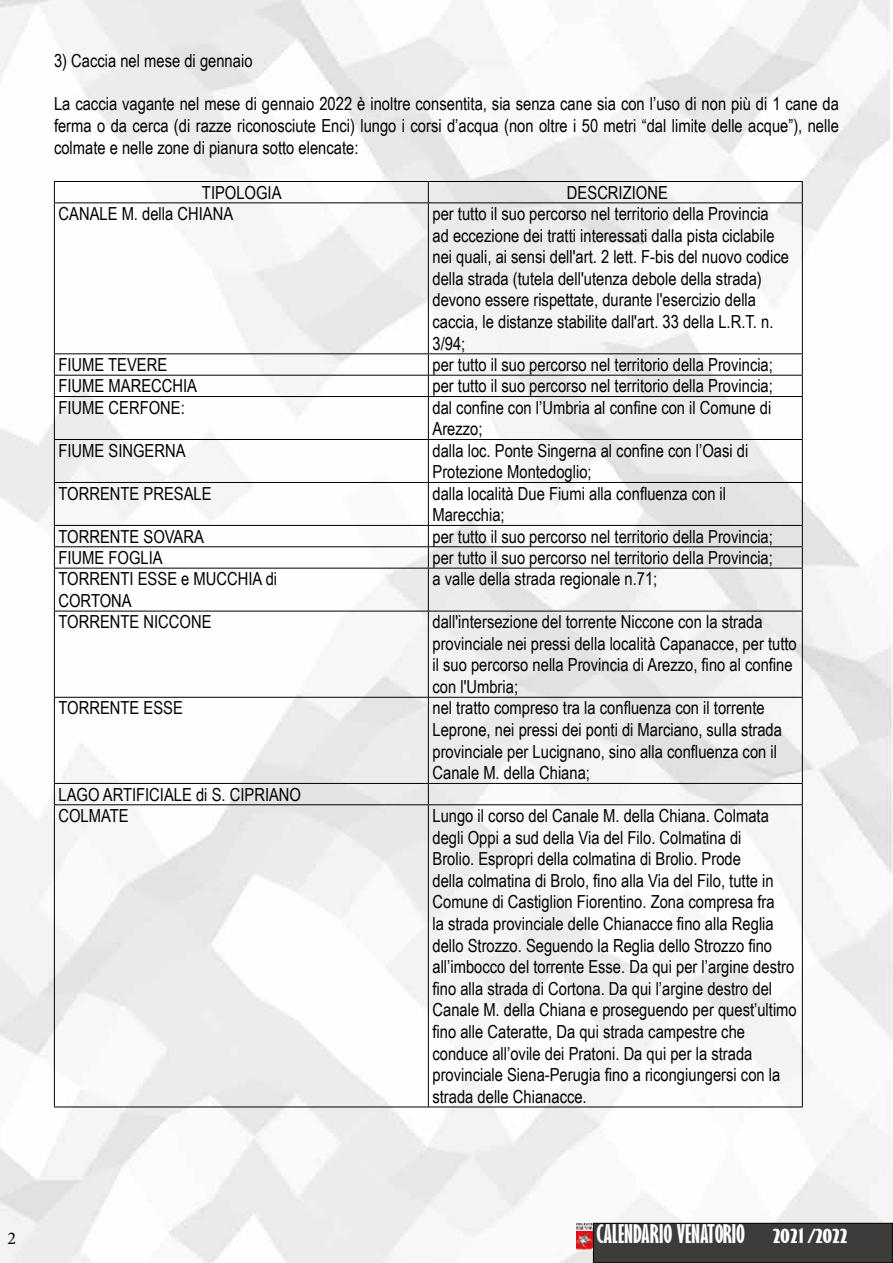
<style>
.page{position:relative;width:893px;height:1263px;background:#fff}
.page>*{position:absolute;margin:0;border:0;box-sizing:border-box;transform-origin:0 0}
.t1{font:700 extra-condensed 23.7px "Gill Sans";color:#fff;scale:1.17 1}
.t2{font:700 extra-condensed 19.2px "Gill Sans";color:#fff;scale:1.49 1}
.t3{font:18px/21.6px "Arial Narrow";color:#000}
.t4{font:700 extra-condensed 18px "Gill Sans";color:#fff;scale:1.7 1}
.t5{font:18px "Minion Pro";color:#000}
.s1{font-size:18px}
</style>
<div class="page">
<img style="left:0;top:0;width:893px;height:1263px">
<div style="left:593px;top:1223px;width:299px;height:40px;background:#3c3c3b"></div>
<div style="left:593px;top:1223px;width:299px;height:40px;border:1px solid #000"></div>
<img style="left:576px;top:1223px;width:16px;height:27px">
<hr style="left:54px;top:181px;width:374px;height:1px;background:#000">
<hr style="left:428px;top:181px;width:375px;height:1px;background:#000">
<svg style="left:802px;top:182px;width:1px;height:20px"></svg>
<hr style="left:802px;top:203px;width:1px;height:150px;background:#000">
<svg style="left:802px;top:354px;width:1px;height:42px"></svg>
<hr style="left:802px;top:397px;width:1px;height:42px;background:#000">
<hr style="left:802px;top:440px;width:1px;height:42px;background:#000">
<hr style="left:802px;top:483px;width:1px;height:42px;background:#000">
<svg style="left:802px;top:526px;width:1px;height:42px"></svg>
<hr style="left:802px;top:568px;width:1px;height:43px;background:#000">
<hr style="left:802px;top:611px;width:1px;height:86px;background:#000">
<hr style="left:802px;top:698px;width:1px;height:85px;background:#000">
<svg style="left:802px;top:784px;width:1px;height:20px"></svg>
<hr style="left:802px;top:805px;width:1px;height:301px;background:#000">
<hr style="left:54px;top:202px;width:374px;height:1px;background:#000">
<hr style="left:428px;top:202px;width:375px;height:1px;background:#000">
<hr style="left:54px;top:353px;width:374px;height:1px;background:#000">
<hr style="left:428px;top:353px;width:375px;height:1px;background:#000">
<hr style="left:54px;top:375px;width:374px;height:1px;background:#000">
<hr style="left:428px;top:375px;width:375px;height:1px;background:#000">
<hr style="left:54px;top:396px;width:374px;height:1px;background:#000">
<hr style="left:428px;top:396px;width:375px;height:1px;background:#000">
<hr style="left:54px;top:439px;width:374px;height:1px;background:#000">
<hr style="left:428px;top:439px;width:375px;height:1px;background:#000">
<hr style="left:54px;top:482px;width:374px;height:1px;background:#000">
<hr style="left:428px;top:482px;width:375px;height:1px;background:#000">
<hr style="left:54px;top:525px;width:374px;height:1px;background:#000">
<hr style="left:428px;top:525px;width:375px;height:1px;background:#000">
<hr style="left:54px;top:546px;width:374px;height:1px;background:#000">
<hr style="left:428px;top:546px;width:375px;height:1px;background:#000">
<hr style="left:54px;top:568px;width:374px;height:1px;background:#000">
<hr style="left:428px;top:568px;width:375px;height:1px;background:#000">
<hr style="left:54px;top:611px;width:374px;height:1px;background:#000">
<hr style="left:428px;top:611px;width:375px;height:1px;background:#000">
<hr style="left:54px;top:697px;width:374px;height:1px;background:#000">
<hr style="left:428px;top:697px;width:375px;height:1px;background:#000">
<hr style="left:54px;top:783px;width:374px;height:1px;background:#000">
<hr style="left:428px;top:783px;width:375px;height:1px;background:#000">
<hr style="left:54px;top:804px;width:374px;height:1px;background:#000">
<hr style="left:428px;top:804px;width:375px;height:1px;background:#000">
<hr style="left:54px;top:1106px;width:374px;height:1px;background:#000">
<hr style="left:428px;top:1106px;width:375px;height:1px;background:#000">
<svg style="left:54px;top:182px;width:1px;height:20px"></svg>
<svg style="left:428px;top:182px;width:1px;height:20px"></svg>
<hr style="left:54px;top:203px;width:1px;height:150px;background:#000">
<hr style="left:428px;top:203px;width:1px;height:150px;background:#000">
<svg style="left:54px;top:354px;width:1px;height:42px"></svg>
<svg style="left:428px;top:354px;width:1px;height:42px"></svg>
<hr style="left:54px;top:397px;width:1px;height:42px;background:#000">
<hr style="left:428px;top:397px;width:1px;height:42px;background:#000">
<hr style="left:54px;top:440px;width:1px;height:42px;background:#000">
<hr style="left:428px;top:440px;width:1px;height:42px;background:#000">
<hr style="left:54px;top:483px;width:1px;height:42px;background:#000">
<hr style="left:428px;top:483px;width:1px;height:42px;background:#000">
<svg style="left:54px;top:526px;width:1px;height:42px"></svg>
<svg style="left:428px;top:526px;width:1px;height:42px"></svg>
<hr style="left:54px;top:568px;width:1px;height:43px;background:#000">
<hr style="left:428px;top:568px;width:1px;height:43px;background:#000">
<hr style="left:54px;top:611px;width:1px;height:86px;background:#000">
<hr style="left:428px;top:611px;width:1px;height:86px;background:#000">
<hr style="left:54px;top:698px;width:1px;height:85px;background:#000">
<hr style="left:428px;top:698px;width:1px;height:85px;background:#000">
<svg style="left:54px;top:784px;width:1px;height:20px"></svg>
<svg style="left:428px;top:784px;width:1px;height:20px"></svg>
<hr style="left:54px;top:805px;width:1px;height:301px;background:#000">
<hr style="left:428px;top:805px;width:1px;height:301px;background:#000">
<p class="t3" style="left:54px;top:49px;width:200px">3) Caccia nel mese di gennaio</p>
<p class="t3" style="left:54px;top:92px;width:786px;text-align:justify">La caccia vagante nel mese di gennaio 2022 è inoltre consentita, sia senza cane sia con l’uso di non più di 1 cane da ferma o da cerca (di razze riconosciute Enci) lungo i corsi d’acqua (non oltre i 50 metri “dal limite delle acque”), nelle colmate e nelle zone di pianura sotto elencate:</p>
<p class="t3" style="left:202px;top:181px;width:81px">TIPOLOGIA</p>
<p class="t3" style="left:567px;top:181px;width:102px">DESCRIZIONE</p>
<p class="t3" style="left:59px;top:202px;width:176px">CANALE M. della CHIANA</p>
<p class="t3" style="left:432px;top:202px;width:358px">per tutto il suo percorso nel territorio della Provincia ad eccezione dei tratti interessati dalla pista ciclabile nei quali, ai sensi dell'art. 2 lett. F-bis del nuovo codice della strada (tutela dell'utenza debole della strada) devono essere rispettate, durante l'esercizio della caccia, le distanze stabilite dall'art. 33 della L.R.T. n.<br>3/94;</p>
<p class="t3" style="left:59px;top:353px;width:110px">FIUME TEVERE</p>
<p class="t3" style="left:432px;top:353px;width:342px">per tutto il suo percorso nel territorio della Provincia;</p>
<p class="t3" style="left:59px;top:375px;width:140px">FIUME MARECCHIA</p>
<p class="t3" style="left:432px;top:375px;width:342px">per tutto il suo percorso nel territorio della Provincia;</p>
<p class="t3" style="left:59px;top:396px;width:128px">FIUME CERFONE:</p>
<p class="t3" style="left:432px;top:396px;width:340px">dal confine con l’Umbria al confine con il Comune di<br>Arezzo;</p>
<p class="t3" style="left:59px;top:439px;width:129px">FIUME SINGERNA</p>
<p class="t3" style="left:432px;top:439px;width:317px">dalla loc. Ponte Singerna al confine con l’Oasi di<br>Protezione Montedoglio;</p>
<p class="t3" style="left:59px;top:482px;width:155px">TORRENTE PRESALE</p>
<p class="t3" style="left:432px;top:482px;width:295px">dalla località Due Fiumi alla confluenza con il<br>Marecchia;</p>
<p class="t3" style="left:59px;top:525px;width:147px">TORRENTE SOVARA</p>
<p class="t3" style="left:432px;top:525px;width:342px">per tutto il suo percorso nel territorio della Provincia;</p>
<p class="t3" style="left:59px;top:546px;width:106px">FIUME FOGLIA</p>
<p class="t3" style="left:432px;top:546px;width:342px">per tutto il suo percorso nel territorio della Provincia;</p>
<p class="t3" style="left:59px;top:567px;width:220px">TORRENTI ESSE e MUCCHIA di<br>CORTONA</p>
<p class="t3" style="left:432px;top:567px;width:226px">a valle della strada regionale n.71;</p>
<p class="t3" style="left:59px;top:610px;width:155px">TORRENTE NICCONE</p>
<p class="t3" style="left:432px;top:610px;width:366px">dall'intersezione del torrente Niccone con la strada provinciale nei pressi della località Capanacce, per tutto il suo percorso nella Provincia di Arezzo, fino al confine con l'Umbria;</p>
<p class="t3" style="left:59px;top:697px;width:126px">TORRENTE ESSE</p>
<p class="t3" style="left:432px;top:697px;width:351px">nel tratto compreso tra la confluenza con il torrente Leprone, nei pressi dei ponti di Marciano, sulla strada provinciale per Lucignano, sino alla confluenza con il Canale M. della Chiana;</p>
<p class="t3" style="left:59px;top:783px;width:244px">LAGO ARTIFICIALE di S. CIPRIANO<br>COLMATE</p>
<p class="t3" style="left:432px;top:804px;width:366px">Lungo il corso del Canale M. della Chiana. Colmata degli Oppi a sud della Via del Filo. Colmatina di<br>Brolio. Espropri della colmatina di Brolio. Prode<br>della colmatina di Brolo, fino alla Via del Filo, tutte in Comune di Castiglion Fiorentino. Zona compresa fra<br>la strada provinciale delle Chianacce fino alla Reglia dello Strozzo. Seguendo la Reglia dello Strozzo fino all’imbocco del torrente Esse. Da qui per l’argine destro fino alla strada di Cortona. Da qui l’argine destro del Canale M. della Chiana e proseguendo per quest’ultimo fino alle Cateratte, Da qui strada campestre che conduce all’ovile dei Pratoni. Da qui per la strada provinciale Siena-Perugia fino a ricongiungersi con la strada delle Chianacce.</p>
<p class="t5" style="left:7px;top:1226px;width:10px">2</p>
<h1 class="t1" style="left:596px;top:1220px;width:209px">CALENDARIO VENATORIO <span class="s1">2020/202</span></h1>
<p class="t2" style="left:775px;top:1223px;width:20px">2021</p>
<p class="t4" style="left:781px;top:1225px;width:41px">2020/202</p>
</div>
